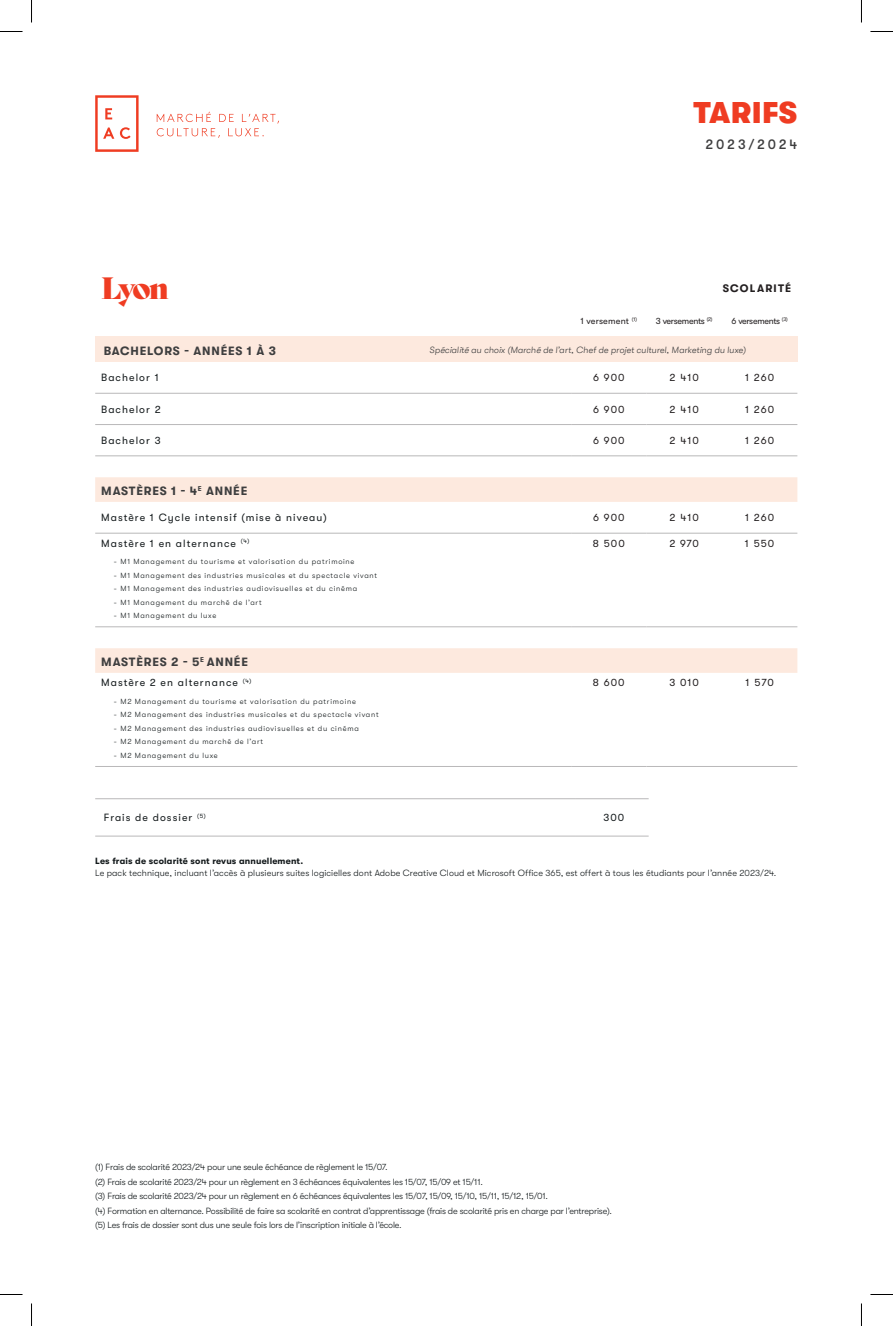
<style>
.page{position:relative;width:893px;height:1326px;background:#fff}
.page>*{position:absolute;margin:0;border:0;box-sizing:border-box;transform-origin:0 0}
.t1{font:900 30px "GT Walsheim";letter-spacing:.01em;color:#ef3c22}
.t2{font:30px "Bely Display";color:#ef3c22}
.t3{font:500 13.5px "GT Walsheim";letter-spacing:.21em;color:#3e3e3f}
.t4{font:700 12px "GT Walsheim";letter-spacing:.07em;color:#3e3e3f}
.t5{font:700 10.8px "GT Walsheim";letter-spacing:.11em;color:#231f20}
.t6{font:10.5px "GT Walsheim";letter-spacing:.1em;color:#141a1c}
.t7{font:10.5px "GT Walsheim";letter-spacing:.1em;color:#231f20}
.t8{font:300 9px/14.5px "GT Walsheim";letter-spacing:-.02em;color:#141a1c}
.t9{font:300 9px "GT Walsheim";letter-spacing:.01em;color:#141a1c}
.t10{font:italic 300 9px "GT Walsheim";letter-spacing:.005em;color:#3e3e3f}
.t11{font:700 9px "GT Walsheim";letter-spacing:.02em;color:#141a1c}
.t12{font:9px "GT Walsheim";letter-spacing:-.03em;color:#231f20}
.t13{font:9px "GT Walsheim";letter-spacing:.02em;color:#231f20}
.t14{font:300 7.5px "GT Walsheim";letter-spacing:.1em;color:#141a1c}
</style>
<div class="page">
<svg style="left:157px;top:112px;width:122px;height:26px"></svg>
<svg style="left:95px;top:95px;width:43px;height:57px"></svg>
<hr style="left:95px;top:798px;width:479px;height:1px;background:#b9b8b9">
<hr style="left:574px;top:798px;width:74px;height:1px;background:#b9b8b9">
<hr style="left:95px;top:836px;width:479px;height:1px;background:#b9b8b9">
<hr style="left:574px;top:836px;width:74px;height:1px;background:#b9b8b9">
<div style="left:95px;top:337px;width:702px;height:25px;background:#fde9de"></div>
<hr style="left:95px;top:393px;width:476px;height:1px;background:#b9b8b9">
<hr style="left:571px;top:393px;width:75px;height:1px;background:#b9b8b9">
<hr style="left:95px;top:424px;width:476px;height:1px;background:#b9b8b9">
<hr style="left:571px;top:424px;width:75px;height:1px;background:#b9b8b9">
<hr style="left:95px;top:456px;width:476px;height:1px;background:#b9b8b9">
<hr style="left:571px;top:456px;width:75px;height:1px;background:#b9b8b9">
<hr style="left:646px;top:456px;width:75px;height:1px;background:#b9b8b9">
<hr style="left:721px;top:456px;width:76px;height:1px;background:#b9b8b9">
<hr style="left:646px;top:424px;width:75px;height:1px;background:#b9b8b9">
<hr style="left:721px;top:424px;width:76px;height:1px;background:#b9b8b9">
<hr style="left:646px;top:393px;width:75px;height:1px;background:#b9b8b9">
<hr style="left:721px;top:393px;width:76px;height:1px;background:#b9b8b9">
<div style="left:95px;top:477px;width:702px;height:25px;background:#fde9de"></div>
<hr style="left:95px;top:626px;width:476px;height:1px;background:#b9b8b9">
<hr style="left:571px;top:626px;width:75px;height:1px;background:#b9b8b9">
<hr style="left:646px;top:626px;width:75px;height:1px;background:#b9b8b9">
<hr style="left:721px;top:626px;width:76px;height:1px;background:#b9b8b9">
<hr style="left:95px;top:533px;width:476px;height:1px;background:#b9b8b9">
<hr style="left:571px;top:533px;width:75px;height:1px;background:#b9b8b9">
<hr style="left:646px;top:533px;width:75px;height:1px;background:#b9b8b9">
<hr style="left:721px;top:533px;width:76px;height:1px;background:#b9b8b9">
<div style="left:95px;top:648px;width:702px;height:25px;background:#fde9de"></div>
<hr style="left:95px;top:766px;width:476px;height:1px;background:#b9b8b9">
<hr style="left:571px;top:766px;width:75px;height:1px;background:#b9b8b9">
<hr style="left:646px;top:766px;width:75px;height:1px;background:#b9b8b9">
<hr style="left:721px;top:766px;width:76px;height:1px;background:#b9b8b9">
<svg style="left:0;top:31px;width:22px;height:1px"></svg>
<svg style="left:870px;top:31px;width:22px;height:1px"></svg>
<svg style="left:0;top:1294px;width:22px;height:1px"></svg>
<svg style="left:870px;top:1294px;width:22px;height:1px"></svg>
<svg style="left:31px;top:0;width:1px;height:23px"></svg>
<svg style="left:31px;top:1303px;width:1px;height:23px"></svg>
<h1 class="t1" style="left:693px;top:96px;width:105px">TARIFS</h1>
<h2 class="t3" style="left:705px;top:137px;width:93px">2023/2024</h2>
<h1 class="t2" style="left:101px;top:264px;width:69px">Lyon</h1>
<p class="t5" style="left:722px;top:282px;width:70px">SCOLARITÉ</p>
<p class="t13" style="left:580px;top:316px;width:58px">1 versement <sup>(1)</sup></p>
<p class="t12" style="left:655px;top:316px;width:58px">3 versements <sup>(2)</sup></p>
<p class="t12" style="left:731px;top:316px;width:58px">6 versements <sup>(3)</sup></p>
<h3 class="t4" style="left:104px;top:344px;width:174px">BACHELORS - ANNÉES 1 À 3</h3>
<p class="t10" style="left:429px;top:345px;width:317px">Spécialité au choix (Marché de l’art, Chef de projet culturel, Marketing du luxe)</p>
<p class="t6" style="left:101px;top:372px;width:59px">Bachelor 1</p>
<p class="t7" style="left:593px;top:372px;width:33px">6 900</p>
<p class="t7" style="left:669px;top:372px;width:31px">2 410</p>
<p class="t7" style="left:744px;top:372px;width:30px">1 260</p>
<p class="t6" style="left:101px;top:403px;width:61px">Bachelor 2</p>
<p class="t7" style="left:593px;top:403px;width:33px">6 900</p>
<p class="t7" style="left:669px;top:403px;width:31px">2 410</p>
<p class="t7" style="left:744px;top:403px;width:30px">1 260</p>
<p class="t6" style="left:101px;top:434px;width:61px">Bachelor 3</p>
<p class="t7" style="left:593px;top:434px;width:33px">6 900</p>
<p class="t7" style="left:669px;top:434px;width:31px">2 410</p>
<p class="t7" style="left:744px;top:434px;width:30px">1 260</p>
<h3 class="t4" style="left:101px;top:484px;width:148px">MASTÈRES 1 - 4<sup>E</sup> ANNÉE</h3>
<p class="t6" style="left:101px;top:512px;width:227px">Mastère 1 Cycle intensif (mise à niveau)</p>
<p class="t7" style="left:593px;top:512px;width:33px">6 900</p>
<p class="t7" style="left:669px;top:512px;width:31px">2 410</p>
<p class="t7" style="left:744px;top:512px;width:30px">1 260</p>
<p class="t6" style="left:101px;top:537px;width:150px">Mastère 1 en alternance <sup>(4)</sup></p>
<p class="t14" style="left:114px;top:557px;width:242px">- M1 Management du tourisme et valorisation du patrimoine</p>
<p class="t14" style="left:114px;top:571px;width:264px">- M1 Management des industries musicales et du spectacle vivant</p>
<p class="t14" style="left:114px;top:584px;width:245px">- M1 Management des industries audiovisuelles et du cinéma</p>
<p class="t14" style="left:114px;top:598px;width:149px">- M1 Management du marché de l’art</p>
<p class="t14" style="left:114px;top:611px;width:104px">- M1 Management du luxe</p>
<p class="t7" style="left:592px;top:537px;width:33px">8 500</p>
<p class="t7" style="left:669px;top:537px;width:31px">2 970</p>
<p class="t7" style="left:744px;top:537px;width:31px">1 550</p>
<h3 class="t4" style="left:101px;top:655px;width:148px">MASTÈRES 2 - 5<sup>E</sup> ANNÉE</h3>
<p class="t6" style="left:101px;top:677px;width:152px">Mastère 2 en alternance <sup>(4)</sup></p>
<p class="t14" style="left:114px;top:697px;width:243px">- M2 Management du tourisme et valorisation du patrimoine</p>
<p class="t14" style="left:114px;top:711px;width:266px">- M2 Management des industries musicales et du spectacle vivant</p>
<p class="t14" style="left:114px;top:724px;width:246px">- M2 Management des industries audiovisuelles et du cinéma</p>
<p class="t14" style="left:114px;top:738px;width:151px">- M2 Management du marché de l’art</p>
<p class="t14" style="left:114px;top:751px;width:105px">- M2 Management du luxe</p>
<p class="t7" style="left:592px;top:677px;width:33px">8 600</p>
<p class="t7" style="left:669px;top:677px;width:31px">3 010</p>
<p class="t7" style="left:745px;top:677px;width:30px">1 570</p>
<p class="t6" style="left:104px;top:812px;width:103px">Frais de dossier <sup>(5)</sup></p>
<p class="t6" style="left:603px;top:812px;width:22px">300</p>
<p class="t11" style="left:95px;top:856px;width:209px">Les frais de scolarité sont revus annuellement.</p>
<p class="t9" style="left:95px;top:868px;width:682px">Le pack technique, incluant l’accès à plusieurs suites logicielles dont Adobe Creative Cloud et Microsoft Office 365, est offert à tous les étudiants pour l’année 2023/24.</p>
<p class="t8" style="left:95px;top:1160px;width:518px">(1) Frais de scolarité 2023/24 pour une seule échéance de règlement le 15/07.<br>(2) Frais de scolarité 2023/24 pour un règlement en 3 échéances équivalentes les 15/07, 15/09 et 15/11.<br>(3) Frais de scolarité 2023/24 pour un règlement en 6 échéances équivalentes les 15/07, 15/09, 15/10, 15/11, 15/12, 15/01.<br>(4) Formation en alternance. Possibilité de faire sa scolarité en contrat d’apprentissage (frais de scolarité pris en charge par l’entreprise). (5) Les frais de dossier sont dus une seule fois lors de l’inscription initiale à l’école.</p>
</div>
